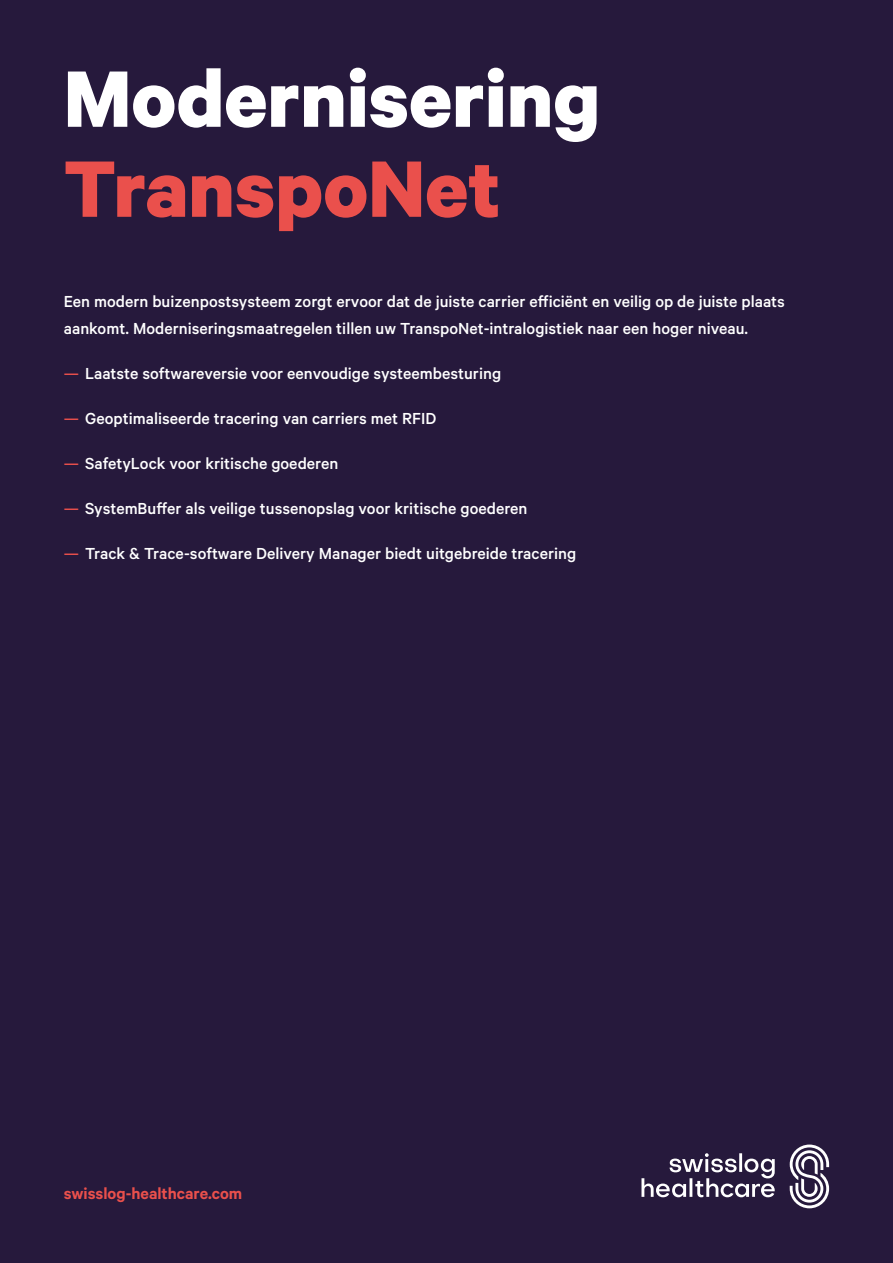
<style>
.page{position:relative;width:893px;height:1263px;background:#26193c}
.page>*{position:absolute;margin:0;border:0;box-sizing:border-box;transform-origin:0 0}
._01_SL_ED_Headline_1_white_36_42pt{font:700 90px/90px "Calibre";color:#fff}
._01_SL_ED_Headline_1_white_36_42pt-2{font:500 18px/27px "Calibre";color:#fff}
.t1{font:600 18px "Calibre";color:#ea504c}
.s1{color:#ea504c}
</style>
<div class="page">
<svg style="left:641px;top:1153px;width:134px;height:44px"></svg>
<svg style="left:790px;top:1144px;width:39px;height:64px"></svg>
<p class="_01_SL_ED_Headline_1_white_36_42pt" style="left:64px;top:51px;width:538px">Modernisering<br><span class="s1">TranspoNet</span></p>
<p class="_01_SL_ED_Headline_1_white_36_42pt-2" style="left:64px;top:287px;width:723px">Een modern buizenpostsysteem zorgt ervoor dat de juiste carrier efficiënt en veilig op de juiste plaats aankomt. Moderniseringsmaatregelen tillen uw TranspoNet-intralogistiek naar een hoger niveau.</p>
<p class="_01_SL_ED_Headline_1_white_36_42pt-2" style="left:64px;top:359px;width:439px"><span class="s1">—</span> Laatste softwareversie voor eenvoudige systeembesturing</p>
<p class="_01_SL_ED_Headline_1_white_36_42pt-2" style="left:64px;top:404px;width:374px"><span class="s1">—</span> Geoptimaliseerde tracering van carriers met RFID</p>
<p class="_01_SL_ED_Headline_1_white_36_42pt-2" style="left:64px;top:449px;width:276px"><span class="s1">—</span> SafetyLock voor kritische goederen</p>
<p class="_01_SL_ED_Headline_1_white_36_42pt-2" style="left:64px;top:494px;width:465px"><span class="s1">—</span> SystemBuffer als veilige tussenopslag voor kritische goederen</p>
<p class="_01_SL_ED_Headline_1_white_36_42pt-2" style="left:64px;top:539px;width:514px"><span class="s1">—</span> Track &amp; Trace-software Delivery Manager biedt uitgebreide tracering</p>
<p class="t1" style="left:64px;top:1183px;width:180px">swisslog-healthcare.com</p>
</div>
